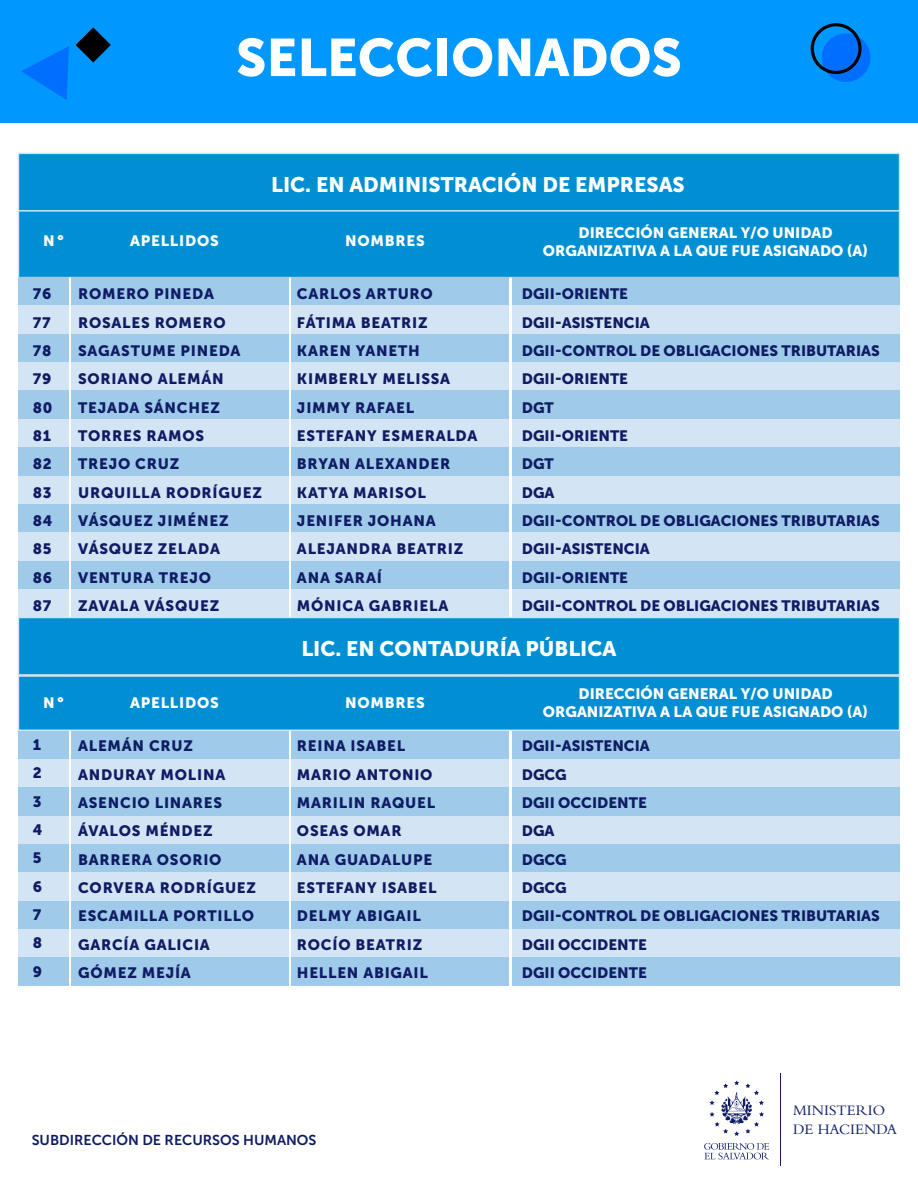
<style>
.page{position:relative;width:918px;height:1188px;background:#fff}
.page>*{position:absolute;margin:0;border:0;box-sizing:border-box;transform-origin:0 0}
.t1{font:52.5px "Museo Sans 900";color:#fff}
.t2{font:21px "Museo Sans 900";color:#fff}
.t3{font:15.15px/18.1px "Bembo Std";color:#0f1c64}
.t4{font:15px/28.3px "Museo Sans 900";letter-spacing:.05em;color:#0f1c64}
.t5{font:15px/28.3px "Museo Sans 900";color:#0f1c64}
.t6{font:15px/18px "Museo Sans 900";color:#fff;text-align:center}
.t7{font:15px "Museo Sans 900";letter-spacing:.05em;color:#fff}
.t8{font:14.25px "Museo Sans 700";color:#0f1c64}
</style>
<div class="page">
<div style="left:18px;top:209px;width:882px;height:69px;background:#008fd2"></div>
<div style="left:18px;top:277px;width:51px;height:29px;background:#a0caea"></div>
<div style="left:71px;top:277px;width:218px;height:29px;background:#a0caea"></div>
<div style="left:291px;top:277px;width:218px;height:29px;background:#a0caea"></div>
<div style="left:512px;top:277px;width:388px;height:29px;background:#a0caea"></div>
<div style="left:18px;top:306px;width:51px;height:28px;background:#d3e4f4"></div>
<div style="left:71px;top:306px;width:218px;height:28px;background:#d3e4f4"></div>
<div style="left:291px;top:306px;width:218px;height:28px;background:#d3e4f4"></div>
<div style="left:512px;top:306px;width:388px;height:28px;background:#d3e4f4"></div>
<div style="left:18px;top:334px;width:51px;height:28px;background:#a0caea"></div>
<div style="left:71px;top:334px;width:218px;height:28px;background:#a0caea"></div>
<div style="left:291px;top:334px;width:218px;height:28px;background:#a0caea"></div>
<div style="left:512px;top:334px;width:388px;height:28px;background:#a0caea"></div>
<div style="left:18px;top:362px;width:51px;height:29px;background:#d3e4f4"></div>
<div style="left:71px;top:362px;width:218px;height:29px;background:#d3e4f4"></div>
<div style="left:291px;top:362px;width:218px;height:29px;background:#d3e4f4"></div>
<div style="left:512px;top:362px;width:388px;height:29px;background:#d3e4f4"></div>
<div style="left:18px;top:391px;width:51px;height:28px;background:#a0caea"></div>
<div style="left:71px;top:391px;width:218px;height:28px;background:#a0caea"></div>
<div style="left:291px;top:391px;width:218px;height:28px;background:#a0caea"></div>
<div style="left:512px;top:391px;width:388px;height:28px;background:#a0caea"></div>
<div style="left:18px;top:419px;width:51px;height:28px;background:#d3e4f4"></div>
<div style="left:71px;top:419px;width:218px;height:28px;background:#d3e4f4"></div>
<div style="left:291px;top:419px;width:218px;height:28px;background:#d3e4f4"></div>
<div style="left:512px;top:419px;width:388px;height:28px;background:#d3e4f4"></div>
<div style="left:18px;top:447px;width:51px;height:29px;background:#a0caea"></div>
<div style="left:71px;top:447px;width:218px;height:29px;background:#a0caea"></div>
<div style="left:291px;top:447px;width:218px;height:29px;background:#a0caea"></div>
<div style="left:512px;top:447px;width:388px;height:29px;background:#a0caea"></div>
<div style="left:18px;top:476px;width:51px;height:28px;background:#d3e4f4"></div>
<div style="left:71px;top:476px;width:218px;height:28px;background:#d3e4f4"></div>
<div style="left:291px;top:476px;width:218px;height:28px;background:#d3e4f4"></div>
<div style="left:512px;top:476px;width:388px;height:28px;background:#d3e4f4"></div>
<div style="left:18px;top:504px;width:51px;height:29px;background:#a0caea"></div>
<div style="left:71px;top:504px;width:218px;height:29px;background:#a0caea"></div>
<div style="left:291px;top:504px;width:218px;height:29px;background:#a0caea"></div>
<div style="left:512px;top:504px;width:388px;height:29px;background:#a0caea"></div>
<div style="left:18px;top:533px;width:51px;height:28px;background:#d3e4f4"></div>
<div style="left:71px;top:533px;width:218px;height:28px;background:#d3e4f4"></div>
<div style="left:291px;top:533px;width:218px;height:28px;background:#d3e4f4"></div>
<div style="left:512px;top:533px;width:388px;height:28px;background:#d3e4f4"></div>
<div style="left:18px;top:561px;width:51px;height:28px;background:#a0caea"></div>
<div style="left:71px;top:561px;width:218px;height:28px;background:#a0caea"></div>
<div style="left:291px;top:561px;width:218px;height:28px;background:#a0caea"></div>
<div style="left:512px;top:561px;width:388px;height:28px;background:#a0caea"></div>
<div style="left:18px;top:589px;width:51px;height:29px;background:#d3e4f4"></div>
<div style="left:71px;top:589px;width:218px;height:29px;background:#d3e4f4"></div>
<div style="left:291px;top:589px;width:218px;height:29px;background:#d3e4f4"></div>
<div style="left:512px;top:589px;width:388px;height:29px;background:#d3e4f4"></div>
<div style="left:18px;top:153px;width:882px;height:59px;background:#008fd2;border:1px solid #d3e4f4"></div>
<div style="left:0;top:0;width:918px;height:123px;background:#0098ff"></div>
<div style="left:822px;top:33px;width:48px;height:49px;background:#006eff;border-radius:50%"></div>
<svg style="left:811px;top:23px;width:51px;height:51px"></svg>
<svg style="left:21px;top:46px;width:48px;height:54px"></svg>
<svg style="left:76px;top:27px;width:35px;height:36px"></svg>
<hr style="left:780px;top:1074px;width:1px;height:92px;background:#0f1c64">
<svg style="left:704px;top:1143px;width:65px;height:16px"></svg>
<svg style="left:710px;top:1080px;width:54px;height:56px"></svg>
<div style="left:18px;top:675px;width:882px;height:56px;background:#008fd2;border:1px solid #d3e4f4"></div>
<div style="left:18px;top:617px;width:882px;height:59px;background:#008fd2;border:1px solid #d3e4f4"></div>
<div style="left:18px;top:731px;width:51px;height:28px;background:#a0caea"></div>
<div style="left:71px;top:731px;width:218px;height:28px;background:#a0caea"></div>
<div style="left:291px;top:731px;width:218px;height:28px;background:#a0caea"></div>
<div style="left:512px;top:731px;width:388px;height:28px;background:#a0caea"></div>
<div style="left:18px;top:759px;width:51px;height:29px;background:#d3e4f4"></div>
<div style="left:71px;top:759px;width:218px;height:29px;background:#d3e4f4"></div>
<div style="left:291px;top:759px;width:218px;height:29px;background:#d3e4f4"></div>
<div style="left:512px;top:759px;width:388px;height:29px;background:#d3e4f4"></div>
<div style="left:18px;top:788px;width:51px;height:28px;background:#a0caea"></div>
<div style="left:71px;top:788px;width:218px;height:28px;background:#a0caea"></div>
<div style="left:291px;top:788px;width:218px;height:28px;background:#a0caea"></div>
<div style="left:512px;top:788px;width:388px;height:28px;background:#a0caea"></div>
<div style="left:18px;top:816px;width:51px;height:28px;background:#d3e4f4"></div>
<div style="left:71px;top:816px;width:218px;height:28px;background:#d3e4f4"></div>
<div style="left:291px;top:816px;width:218px;height:28px;background:#d3e4f4"></div>
<div style="left:512px;top:816px;width:388px;height:28px;background:#d3e4f4"></div>
<div style="left:18px;top:844px;width:51px;height:29px;background:#a0caea"></div>
<div style="left:71px;top:844px;width:218px;height:29px;background:#a0caea"></div>
<div style="left:291px;top:844px;width:218px;height:29px;background:#a0caea"></div>
<div style="left:512px;top:844px;width:388px;height:29px;background:#a0caea"></div>
<div style="left:18px;top:873px;width:51px;height:28px;background:#d3e4f4"></div>
<div style="left:71px;top:873px;width:218px;height:28px;background:#d3e4f4"></div>
<div style="left:291px;top:873px;width:218px;height:28px;background:#d3e4f4"></div>
<div style="left:512px;top:873px;width:388px;height:28px;background:#d3e4f4"></div>
<div style="left:18px;top:901px;width:51px;height:28px;background:#a0caea"></div>
<div style="left:71px;top:901px;width:218px;height:28px;background:#a0caea"></div>
<div style="left:291px;top:901px;width:218px;height:28px;background:#a0caea"></div>
<div style="left:512px;top:901px;width:388px;height:28px;background:#a0caea"></div>
<div style="left:18px;top:929px;width:51px;height:29px;background:#d3e4f4"></div>
<div style="left:71px;top:929px;width:218px;height:29px;background:#d3e4f4"></div>
<div style="left:291px;top:929px;width:218px;height:29px;background:#d3e4f4"></div>
<div style="left:512px;top:929px;width:388px;height:29px;background:#d3e4f4"></div>
<div style="left:18px;top:958px;width:51px;height:28px;background:#a0caea"></div>
<div style="left:71px;top:958px;width:218px;height:28px;background:#a0caea"></div>
<div style="left:291px;top:958px;width:218px;height:28px;background:#a0caea"></div>
<div style="left:512px;top:958px;width:388px;height:28px;background:#a0caea"></div>
<h1 class="t1" style="left:236px;top:28px;width:447px">SELECCIONADOS</h1>
<h2 class="t2" style="left:271px;top:173px;width:415px">LIC. EN ADMINISTRACIÓN DE EMPRESAS</h2>
<p class="t6" style="left:43px;top:231px;width:22px">N°</p>
<p class="t7" style="left:130px;top:232px;width:90px">APELLIDOS</p>
<p class="t7" style="left:345px;top:232px;width:81px">NOMBRES</p>
<p class="t6" style="left:543px;top:224px;width:327px">DIRECCIÓN GENERAL Y/O UNIDAD<br>ORGANIZATIVA A LA QUE FUE ASIGNADO (A)</p>
<p class="t4" style="left:33px;top:280px;width:21px">76<br>77<br>78<br>79<br>80<br>81<br>82<br>83<br>84<br>85<br>86<br>87</p>
<p class="t4" style="left:78px;top:280px;width:185px">ROMERO PINEDA<br>ROSALES ROMERO<br>SAGASTUME PINEDA<br>SORIANO ALEMÁN<br>TEJADA SÁNCHEZ<br>TORRES RAMOS<br>TREJO CRUZ<br>URQUILLA RODRÍGUEZ<br>VÁSQUEZ JIMÉNEZ<br>VÁSQUEZ ZELADA<br>VENTURA TREJO<br>ZAVALA VÁSQUEZ</p>
<p class="t4" style="left:297px;top:280px;width:182px">CARLOS ARTURO<br>FÁTIMA BEATRIZ<br>KAREN YANETH<br>KIMBERLY MELISSA<br>JIMMY RAFAEL<br>ESTEFANY ESMERALDA<br>BRYAN ALEXANDER<br>KATYA MARISOL<br>JENIFER JOHANA<br>ALEJANDRA BEATRIZ<br>ANA SARAÍ<br>MÓNICA GABRIELA</p>
<p class="t5" style="left:522px;top:280px;width:360px">DGII-ORIENTE<br>DGII-ASISTENCIA<br>DGII-CONTROL DE OBLIGACIONES TRIBUTARIAS<br>DGII-ORIENTE<br>DGT<br>DGII-ORIENTE<br>DGT<br>DGA<br>DGII-CONTROL DE OBLIGACIONES TRIBUTARIAS<br>DGII-ASISTENCIA<br>DGII-ORIENTE<br>DGII-CONTROL DE OBLIGACIONES TRIBUTARIAS</p>
<h2 class="t2" style="left:301px;top:637px;width:317px">LIC. EN CONTADURÍA PÚBLICA</h2>
<p class="t6" style="left:43px;top:694px;width:22px">N°</p>
<p class="t7" style="left:130px;top:694px;width:90px">APELLIDOS</p>
<p class="t7" style="left:345px;top:694px;width:81px">NOMBRES</p>
<p class="t6" style="left:543px;top:685px;width:327px">DIRECCIÓN GENERAL Y/O UNIDAD<br>ORGANIZATIVA A LA QUE FUE ASIGNADO (A)</p>
<p class="t4" style="left:33px;top:731px;width:11px;text-align:justify">1<br>2<br>3<br>4<br>5<br>6<br>7<br>8<br>9</p>
<p class="t4" style="left:78px;top:732px;width:179px">ALEMÁN CRUZ<br>ANDURAY MOLINA<br>ASENCIO LINARES<br>ÁVALOS MÉNDEZ<br>BARRERA OSORIO<br>CORVERA RODRÍGUEZ<br>ESCAMILLA PORTILLO<br>GARCÍA GALICIA<br>GÓMEZ MEJÍA</p>
<p class="t4" style="left:297px;top:732px;width:141px">REINA ISABEL<br>MARIO ANTONIO<br>MARILIN RAQUEL<br>OSEAS OMAR<br>ANA GUADALUPE<br>ESTEFANY ISABEL<br>DELMY ABIGAIL<br>ROCÍO BEATRIZ<br>HELLEN ABIGAIL</p>
<p class="t5" style="left:522px;top:732px;width:360px">DGII-ASISTENCIA<br>DGCG<br>DGII OCCIDENTE<br>DGA<br>DGCG<br>DGCG<br>DGII-CONTROL DE OBLIGACIONES TRIBUTARIAS<br>DGII OCCIDENTE<br>DGII OCCIDENTE</p>
<p class="t8" style="left:32px;top:1133px;width:286px">SUBDIRECCIÓN DE RECURSOS HUMANOS</p>
<p class="t3" style="left:793px;top:1101px;width:105px">MINISTERIO<br>DE HACIENDA</p>
</div>
